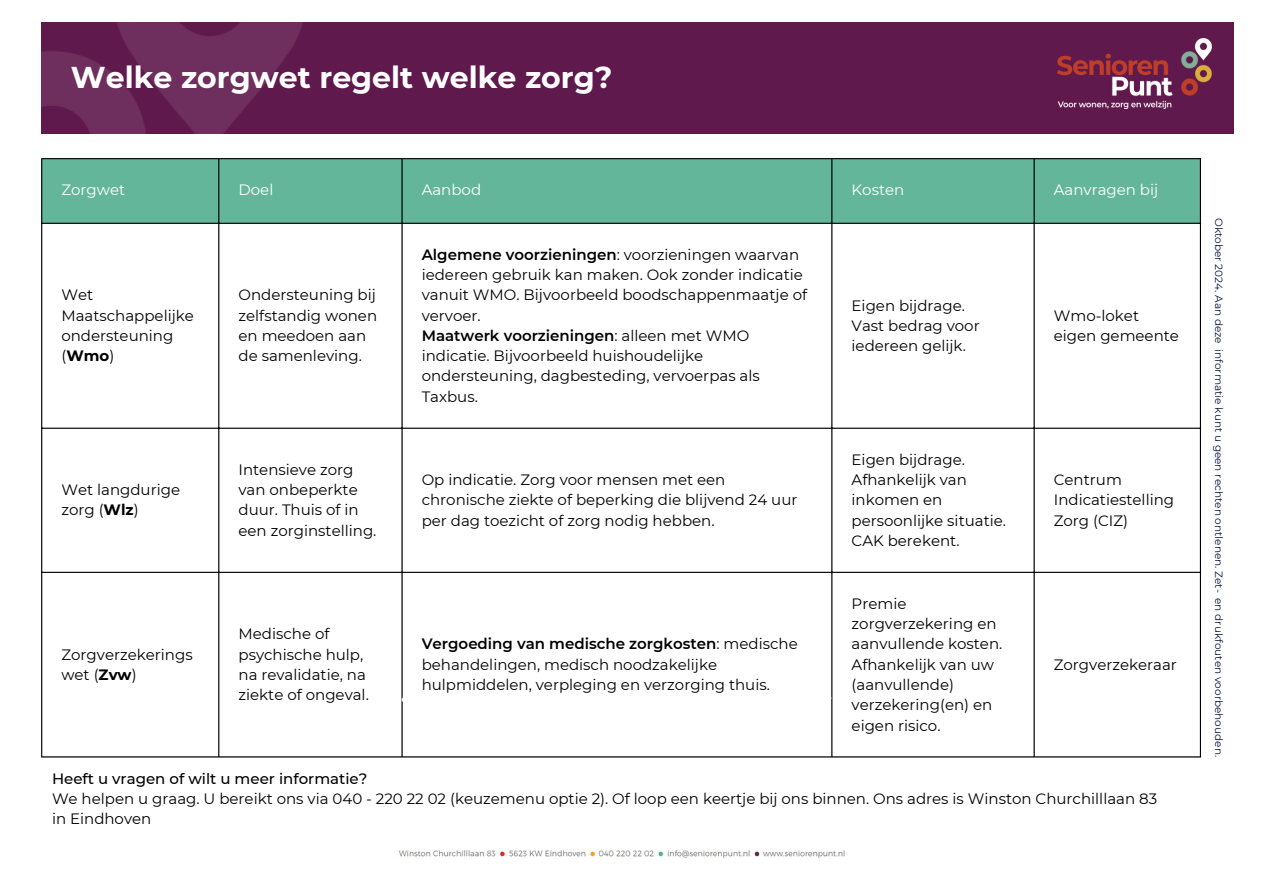
<style>
.page{position:relative;width:1263px;height:894px;background:#fff}
.page>*{position:absolute;margin:0;border:0;box-sizing:border-box;transform-origin:0 0}
.t1{font:700 30px "Montserrat";color:#fff}
.t2{font:15px/20.2px "Montserrat";color:#000}
.t3{font:15px "Montserrat";color:#fff}
.t4{font:10.5px "Montserrat";color:#03163d}
.s1{font-weight:700}
.s2{font-weight:600}
.s3{font-weight:500}
</style>
<div class="page">
<img style="left:399px;top:850px;width:446px;height:8px">
<div style="left:41px;top:22px;width:1192px;height:111px;background:#60194d"></div>
<img style="left:1057px;top:39px;width:154px;height:69px">
<img style="left:41px;top:22px;width:265px;height:521px">
<div style="left:42px;top:159px;width:1158px;height:64px;background:#63b69a"></div>
<hr style="left:41px;top:159px;width:1px;height:597px;background:#000">
<hr style="left:218px;top:159px;width:1px;height:597px;background:#000">
<hr style="left:401px;top:159px;width:2px;height:597px;background:#000">
<hr style="left:831px;top:159px;width:1px;height:597px;background:#000">
<hr style="left:1033px;top:159px;width:2px;height:597px;background:#000">
<hr style="left:1200px;top:159px;width:1px;height:597px;background:#000">
<hr style="left:41px;top:158px;width:1160px;height:1px;background:#000">
<hr style="left:41px;top:223px;width:1160px;height:1px;background:#000">
<hr style="left:41px;top:427px;width:1160px;height:1px;background:#000">
<hr style="left:41px;top:571px;width:1160px;height:1px;background:#000">
<hr style="left:41px;top:756px;width:1160px;height:1px;background:#000">
<h3 class="t1" style="left:71px;top:59px;width:543px">Welke zorgwet regelt welke zorg?</h3>
<p class="t3" style="left:61px;top:181px;width:65px">Zorgwet</p>
<p class="t3" style="left:239px;top:181px;width:36px">Doel</p>
<p class="t3" style="left:422px;top:181px;width:61px">Aanbod</p>
<p class="t3" style="left:852px;top:181px;width:54px">Kosten</p>
<p class="t3" style="left:1054px;top:181px;width:106px">Aanvragen bij</p>
<p class="t2" style="left:61px;top:285px;width:134px">Wet<br>Maatschappelijke ondersteuning (<span class="s1">Wmo</span>)</p>
<p class="t2" style="left:239px;top:285px;width:140px">Ondersteuning bij zelfstandig wonen en meedoen aan de samenleving.</p>
<p class="t2" style="left:422px;top:244px;width:387px"><span class="s2">Algemene voorzieningen</span>: voorzieningen waarvan iedereen gebruik kan maken. Ook zonder indicatie vanuit WMO. Bijvoorbeeld boodschappenmaatje of vervoer.</p>
<p class="t2" style="left:422px;top:325px;width:340px"><span class="s2">Maatwerk voorzieningen</span>: alleen met WMO indicatie. Bijvoorbeeld huishoudelijke ondersteuning, dagbesteding, vervoerpas als Taxbus.</p>
<p class="t2" style="left:61px;top:479px;width:120px">Wet langdurige zorg (<span class="s1">Wlz</span>)</p>
<p class="t2" style="left:61px;top:644px;width:133px">Zorgverzekerings wet (<span class="s1">Zvw</span>)</p>
<p class="t2" style="left:239px;top:459px;width:139px">Intensieve zorg van onbeperkte duur. Thuis of in een zorginstelling.</p>
<p class="t2" style="left:422px;top:469px;width:377px">Op indicatie. Zorg voor mensen met een chronische ziekte of beperking die blijvend 24 uur per dag toezicht of zorg nodig hebben.</p>
<p class="t2" style="left:239px;top:623px;width:132px">Medische of psychische hulp, na revalidatie, na ziekte of ongeval.</p>
<p class="t2" style="left:422px;top:633px;width:378px"><span class="s2">Vergoeding van medische zorgkosten</span>: medische behandelingen, medisch noodzakelijke hulpmiddelen, verpleging en verzorging thuis.</p>
<p class="t2" style="left:852px;top:295px;width:115px">Eigen bijdrage.</p>
<p class="t2" style="left:852px;top:315px;width:130px">Vast bedrag voor iedereen gelijk.</p>
<p class="t2" style="left:1054px;top:305px;width:127px">Wmo-loket eigen gemeente</p>
<p class="t2" style="left:852px;top:449px;width:115px">Eigen bijdrage.</p>
<p class="t2" style="left:852px;top:469px;width:156px">Afhankelijk van inkomen en persoonlijke situatie.<br>CAK berekent.</p>
<p class="t2" style="left:1054px;top:469px;width:122px">Centrum<br>Indicatiestelling<br>Zorg (CIZ)</p>
<p class="t2" style="left:852px;top:593px;width:152px">Premie zorgverzekering en aanvullende kosten.<br>Afhankelijk van uw (aanvullende) verzekering(en) en eigen risico.</p>
<p class="t2" style="left:1054px;top:654px;width:125px">Zorgverzekeraar</p>
<p class="t2" style="left:52px;top:767px;width:1107px"><span class="s3">Heeft u vragen of wilt u meer informatie?<br></span>We helpen u graag. U bereikt ons via 040 - 220 22 02 (keuzemenu optie 2). Of loop een keertje bij ons binnen. Ons adres is Winston Churchilllaan 83 in Eindhoven</p>
<h2 class="t4" style="left:1225px;top:218px;width:540px;rotate:90deg">Oktober 2024. Aan deze informatie kunt u geen rechten ontlenen. Zet- en drukfouten voorbehouden.</h2>
</div>
